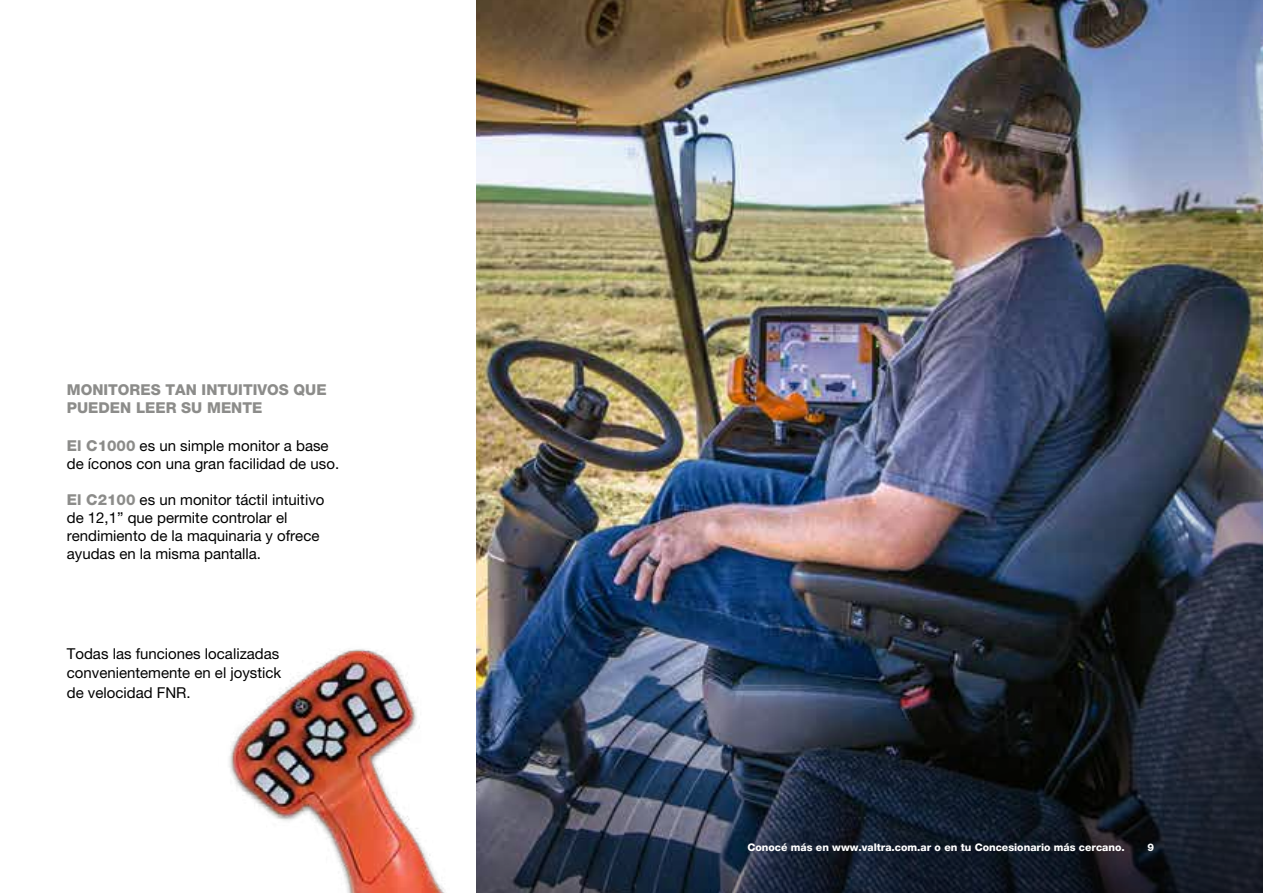
<style>
.page{position:relative;width:1263px;height:893px;background:#fff}
.page>*{position:absolute;margin:0;border:0;box-sizing:border-box;transform-origin:0 0}
.t1{font:15px/18px "Helvetica Neue LT 55 Rm";color:#000}
.t2{font:15px/18px "Helvetica Neue LT 85 Hv";color:#8c8c8a}
.t3{font:10.5px "Helvetica Neue LT 85 Hv";color:#fff}
.s1{font-family:"Helvetica Neue LT 85 Hv";color:#8c8c8a}
</style>
<div class="page">
<img style="left:476px;top:0;width:787px;height:893px">
<img style="left:229px;top:649px;width:216px;height:244px">
<p class="t2" style="left:67px;top:381px;width:261px">MONITORES TAN INTUITIVOS QUE<br>PUEDEN LEER SU MENTE</p>
<p class="t1" style="left:67px;top:436px;width:274px"><span class="s1">El C1000</span> es un simple monitor a base de íconos con una gran facilidad de uso.</p>
<p class="t1" style="left:67px;top:490px;width:259px"><span class="s1">El C2100</span> es un monitor táctil intuitivo de 12,1” que permite controlar el rendimiento de la maquinaria y ofrece ayudas en la misma pantalla.</p>
<p class="t1" style="left:67px;top:643px;width:216px;line-height:19.5px">Todas las funciones localizadas convenientemente en el joystick de velocidad FNR.</p>
<p class="t3" style="left:747px;top:840px;width:379px">Conocé más en www.valtra.com.ar o en tu Concesionario más cercano.</p>
<p class="t3" style="left:1147px;top:840px;width:8px">9</p>
</div>
